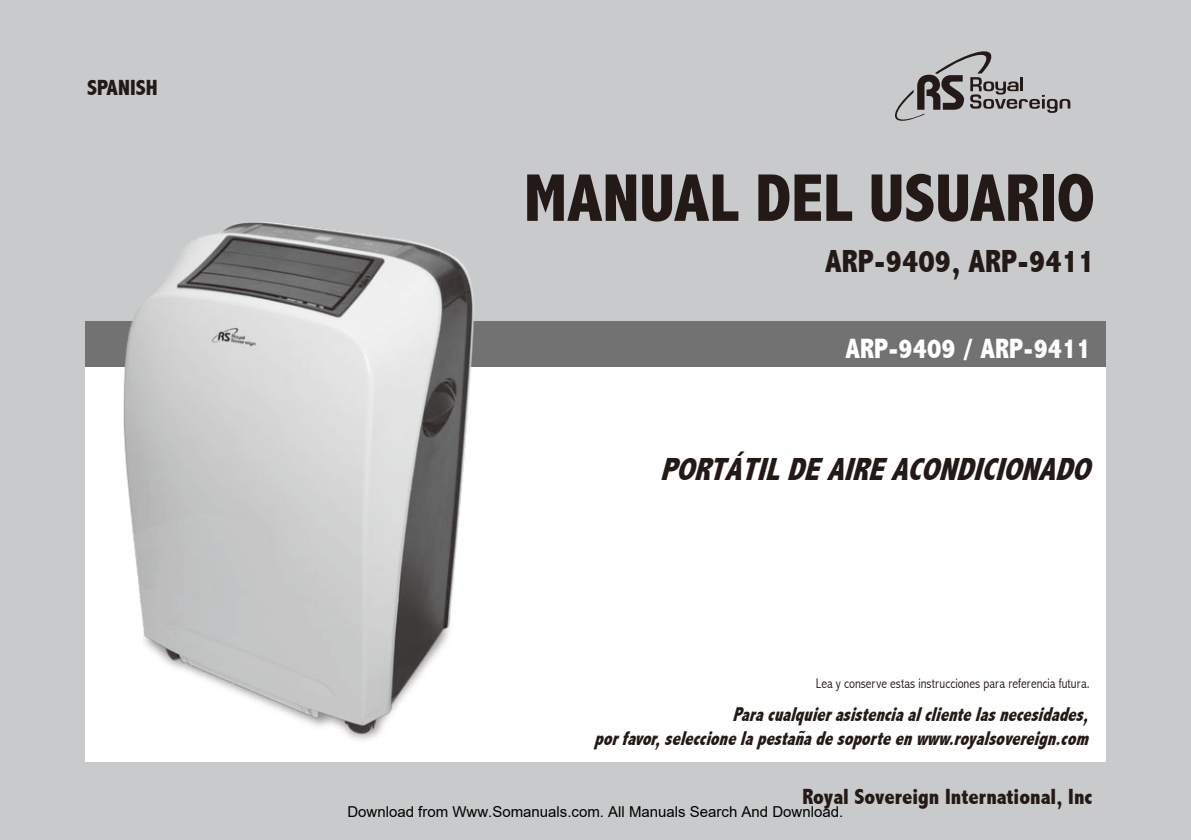
<style>
.page{position:relative;width:1191px;height:840px;background:#fff}
.page>*{position:absolute;margin:0;border:0;box-sizing:border-box;transform-origin:0 0}
.t1{font:800 condensed 68px "Abadi";color:#231916}
.t2{font:italic 800 condensed 32px "Abadi";color:#231916}
.t3{font:800 condensed 32px "Abadi";color:#231916}
.t4{font:800 condensed 28px "Abadi";color:#fff}
.t5{font:800 condensed 22px "Abadi";color:#231916}
.t6{font:italic 800 condensed 20px/24px "Abadi";color:#231916;text-align:right;scale:.88 1}
.t7{font:15px "Arial";color:#000}
.t8{font:300 condensed 14px "Abadi";color:#231916}
</style>
<div class="page">
<div style="left:0;top:0;width:1191px;height:839px;background:#c9cacb"></div>
<div style="left:85px;top:360px;width:1021px;height:401px;background:#fff"></div>
<svg style="left:895px;top:51px;width:175px;height:70px"></svg>
<div style="left:85px;top:321px;width:1020px;height:45px;background:#727272"></div>
<img style="left:100px;top:222px;width:398px;height:518px">
<p class="t5" style="left:87px;top:75px;width:70px">SPANISH</p>
<h1 class="t1" style="left:524px;top:159px;width:572px">Manual del usuario</h1>
<h2 class="t3" style="left:825px;top:243px;width:271px">ARP-9409, ARP-9411</h2>
<h3 class="t4" style="left:845px;top:332px;width:247px">ARP-9409 / ARP-9411</h3>
<h2 class="t2" style="left:660px;top:450px;width:250px">PORTÁTIL DE AIRE ACOND</h2>
<h2 class="t2" style="left:973px;top:450px;width:50px">ICIONADO</h2>
<p class="t8" style="left:815px;top:674px;width:275px">Lea y conserve estas instrucciones para referencia futura.</p>
<p class="t6" style="left:594px;top:702px;width:569px">Paracualquierasistenciaalclientelasnecesidades, porfavor,seleccionelapestañadesoporteenwww.royalsovereign.com</p>
<p class="t5" style="left:802px;top:783px;width:292px">Royal Sovereign International, Inc</p>
<p class="t7" style="left:347px;top:802px;width:497px">Download from Www.Somanuals.com. All Manuals Search And Download.</p>
</div>
